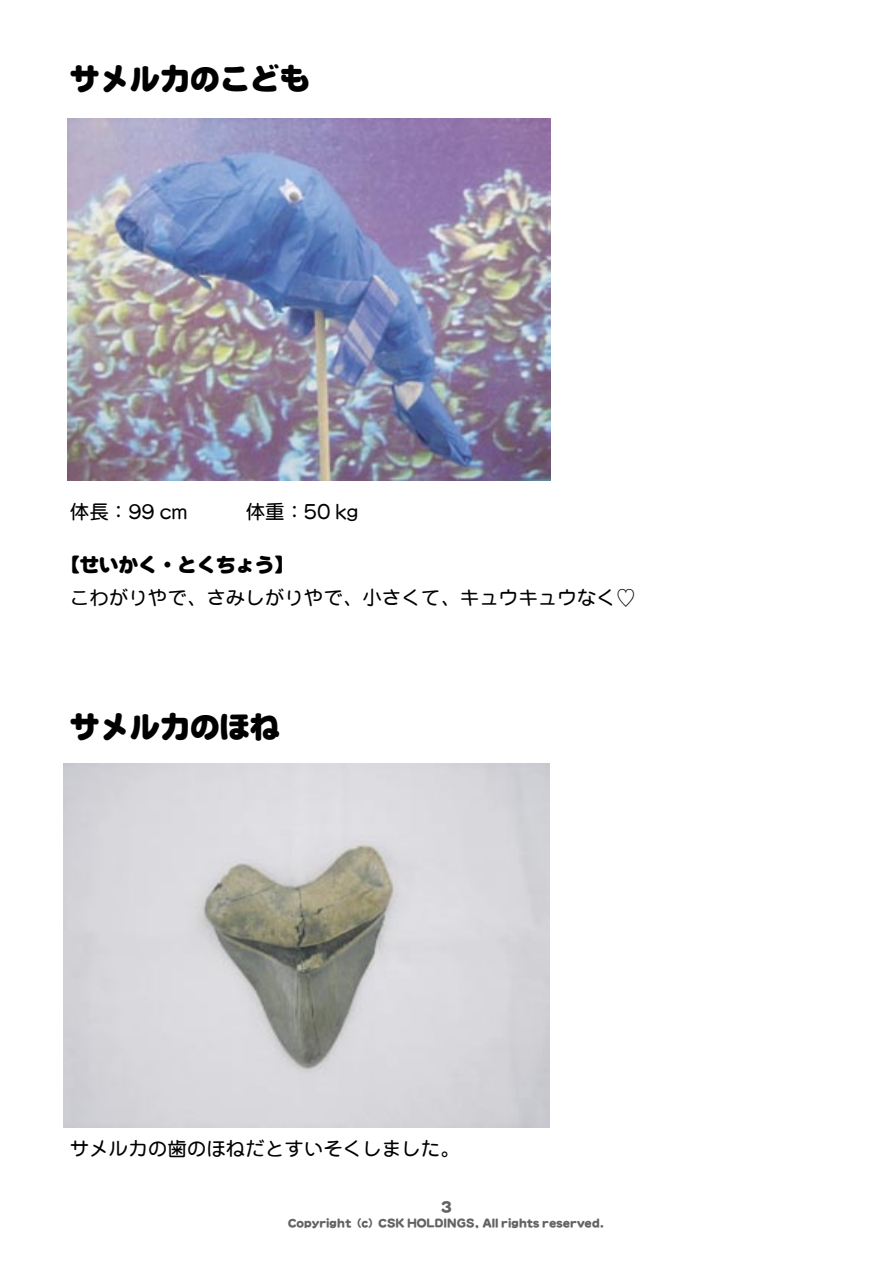
<style>
.page{position:relative;width:893px;height:1263px;background:#fff}
.page>*{position:absolute;margin:0;border:0;box-sizing:border-box;transform-origin:0 0}
.t1{font:30px "NIS R10 83 pv RKSJ H";color:#000}
.t2{font:19.5px/33.5px "NIS R4 83 pv RKSJ H";color:#000}
.t3{font:13.5px "NIS R10 83 pv RKSJ H";color:#636363}
.t4{font:10.5px "NIS R10 83 pv RKSJ H";color:#636363}
.s1{font-family:"NIS R10 83 pv RKSJ H"}
.s2{font-family:"Hira Maru Pro W4"}
</style>
<div class="page">
<img style="left:68px;top:119px;width:482px;height:362px">
<img style="left:64px;top:763px;width:486px;height:365px">
<p class="t1" style="left:70px;top:60px;width:242px">サメルカのこども</p>
<p class="t2" style="left:70px;top:496px;width:290px">体長： 99 cm　　　体重： 50 kg</p>
<p class="t2" style="left:70px;top:548px;width:567px;text-indent:-10px"><span class="s1">【せいかく・とくちょう】<br></span>こわがりやで、さみしがりやで、小さくて、キュウキュウなく<span class="s2">♡</span></p>
<p class="t1" style="left:70px;top:708px;width:212px">サメルカのほね</p>
<p class="t2" style="left:70px;top:1133px;width:391px">サメルカの歯のほねだとすいそくしました。</p>
<p class="t3" style="left:441px;top:1198px;width:12px">3</p>
<p class="t4" style="left:288px;top:1216px;width:318px">Copyright (c) CSK HOLDINGS, All rights reserved.</p>
</div>
